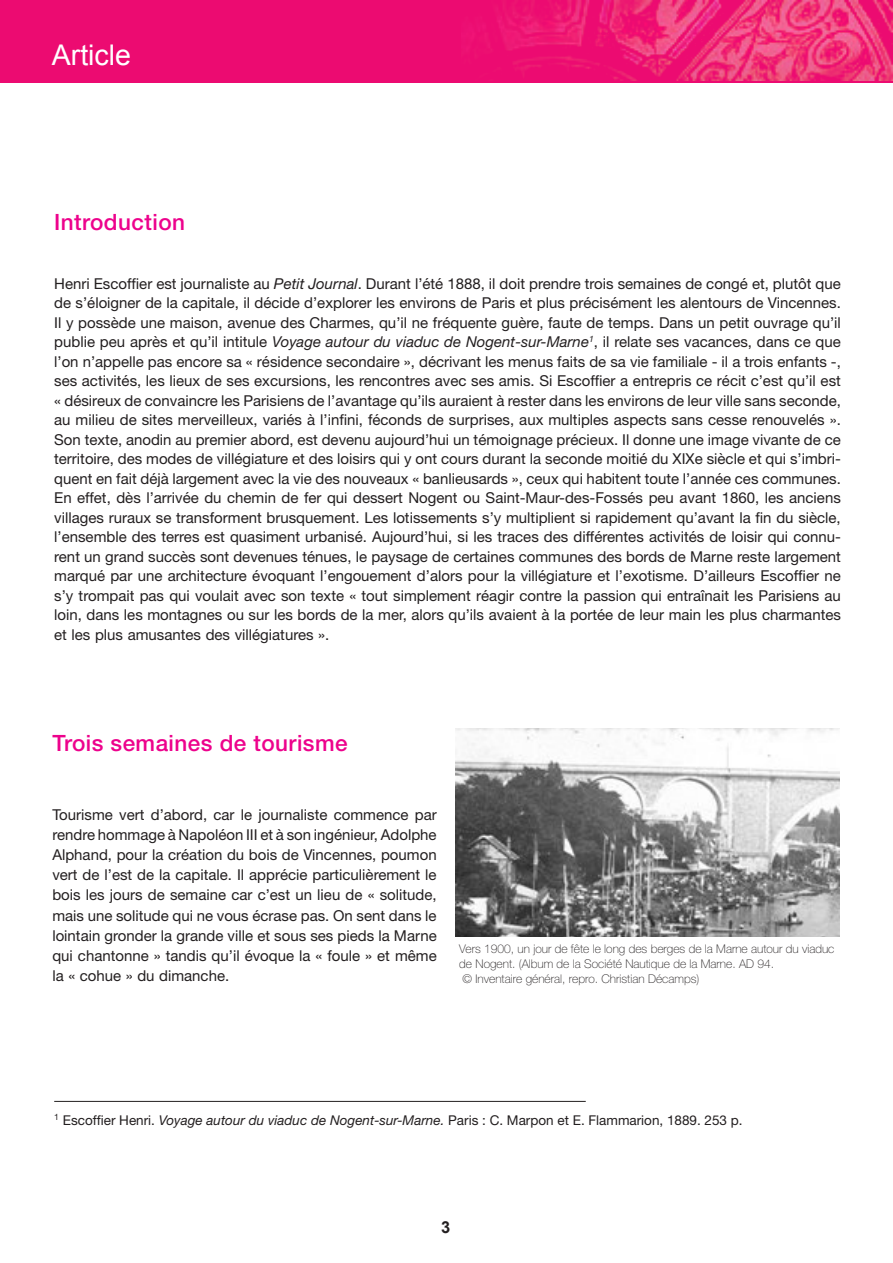
<style>
.page{position:relative;width:893px;height:1263px;background:#fff}
.page>*{position:absolute;margin:0;border:0;box-sizing:border-box;transform-origin:0 0}
.t1{font:28.5px "Arial";color:#fff}
.T1{font:500 22.5px "Helvetica Neue";letter-spacing:.02em;color:#ed028c}
.t2{font:700 16.5px "Arial";color:#231f20}
.TEXTE{font:15px/19.5px "Helvetica Neue";color:#231f20;text-align:justify}
.t3{font:13.5px "Helvetica Neue";color:#231f20}
.L2GENDES{font:100 12px/15px "Helvetica Neue";color:#231f20}
.s1{font-style:italic}
</style>
<div class="page">
<div style="left:0;top:0;width:893px;height:82px;background:#ec0b71"></div>
<img style="left:488px;top:0;width:404px;height:81px">
<hr style="left:54px;top:1101px;width:532px;height:1px;background:#231f20">
<img style="left:455px;top:729px;width:384px;height:208px">
<p class="t1" style="left:52px;top:37px;width:81px">Article</p>
<p class="T1" style="left:54px;top:209px;width:132px">Introduction</p>
<p class="TEXTE" style="left:54px;top:273px;width:788px">Henri Escoffier est journaliste au <span class="s1">Petit Journal</span>. Durant l’été 1888, il doit prendre trois semaines de congé et, plutôt que de s’éloigner de la capitale, il décide d’explorer les environs de Paris et plus précisément les alentours de Vincennes.<br>Il y possède une maison, avenue des Charmes, qu’il ne fréquente guère, faute de temps. Dans un petit ouvrage qu’il publie peu après et qu’il intitule <span class="s1">Voyage autour du viaduc de Nogent-sur-Marne</span><sup>1</sup>, il relate ses vacances, dans ce que l’on n’appelle pas encore sa « résidence secondaire », décrivant les menus faits de sa vie familiale - il a trois enfants -, ses activités, les lieux de ses excursions, les rencontres avec ses amis. Si Escoffier a entrepris ce récit c’est qu’il est « désireux de convaincre les Parisiens de l’avantage qu’ils auraient à rester dans les environs de leur ville sans seconde, au milieu de sites merveilleux, variés à l’infini, féconds de surprises, aux multiples aspects sans cesse renouvelés ».<br>Son texte, anodin au premier abord, est devenu aujourd’hui un témoignage précieux. Il donne une image vivante de ce territoire, des modes de villégiature et des loisirs qui y ont cours durant la seconde moitié du XIXe siècle et qui s’imbri&shy;quent en fait déjà largement avec la vie des nouveaux « banlieusards », ceux qui habitent toute l’année ces communes.</p>
<p class="TEXTE" style="left:54px;top:488px;width:788px">En effet, dès l’arrivée du chemin de fer qui dessert Nogent ou Saint-Maur-des-Fossés peu avant 1860, les anciens villages ruraux se transforment brusquement. Les lotissements s’y multiplient si rapidement qu’avant la fin du siècle, l’ensemble des terres est quasiment urbanisé. Aujourd’hui, si les traces des différentes activités de loisir qui connu&shy;rent un grand succès sont devenues ténues, le paysage de certaines communes des bords de Marne reste largement marqué par une architecture évoquant l’engouement d’alors pour la villégiature et l’exotisme. D’ailleurs Escoffier ne s’y trompait pas qui voulait avec son texte « tout simplement réagir contre la passion qui entraînait les Parisiens au loin, dans les montagnes ou sur les bords de la mer, alors qu’ils avaient à la portée de leur main les plus charmantes et les plus amusantes des villégiatures ».</p>
<p class="T1" style="left:52px;top:730px;width:297px">Trois semaines de tourisme</p>
<p class="TEXTE" style="left:52px;top:804px;width:386px;line-height:20.1px">Tourisme vert d’abord, car le journaliste commence par rendre hommage à Napoléon III et à son ingénieur, Adolphe Alphand, pour la création du bois de Vincennes, poumon vert de l’est de la capitale. Il apprécie particulièrement le bois les jours de semaine car c’est un lieu de « solitude, mais une solitude qui ne vous écrase pas. On sent dans le lointain gronder la grande ville et sous ses pieds la Marne qui chantonne » tandis qu’il évoque la « foule » et même la « cohue » du dimanche.</p>
<p class="L2GENDES" style="left:459px;top:941px;width:377px">Vers 1900, un jour de fête le long des berges de la Marne autour du viaduc de Nogent. (Album de la Société Nautique de la Marne. AD 94.<br>© Inventaire général, repro. Christian Décamps)</p>
<p class="t3" style="left:54px;top:1112px;width:690px"><sup>1</sup> Escoffier Henri. <span class="s1">Voyage autour du viaduc de Nogent-sur-Marne.</span> Paris : C. Marpon et E. Flammarion, 1889. 253 p.</p>
<p class="t2" style="left:441px;top:1216px;width:11px">3</p>
</div>
